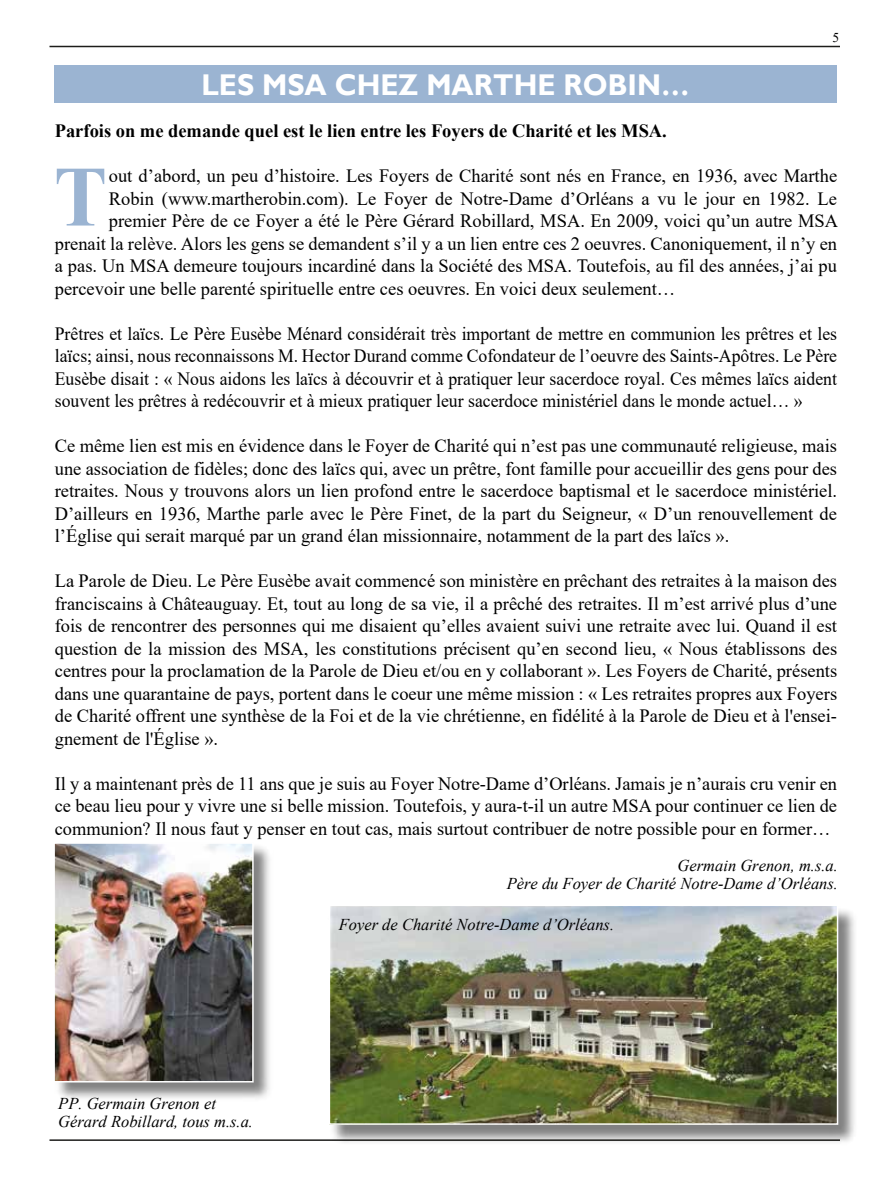
<style>
.page{position:relative;width:891px;height:1188px;background:#fff}
.page>*{position:absolute;margin:0;border:0;box-sizing:border-box;transform-origin:0 0}
.t1{font:700 85.8px "Times New Roman";color:#9bb4d2;scale:.93 1}
.t2{font:700 30px "Gill Sans";color:#fff;scale:.95 1}
.t3{font:18.75px/22.5px "Times New Roman";color:#000;text-align:justify}
.t4{font:18.75px/22.5px "Times New Roman";color:#000;text-align:justify;scale:.94 1}
.t5{font:700 18.75px "Times New Roman";color:#000}
.t6{font:italic 16.5px/18px "Times New Roman";color:#000}
.t7{font:13.5px "Times New Roman";color:#000}
</style>
<div class="page">
<div style="left:55px;top:65px;width:782px;height:37px;background:#9bb4d2"></div>
<hr style="left:49px;top:46px;width:791px;height:1px;background:#1d1d1b">
<hr style="left:49px;top:1139px;width:791px;height:2px;background:#1d1d1b">
<img style="left:325px;top:910px;width:530px;height:233px">
<img style="left:332px;top:908px;width:503px;height:214px">
<div style="left:329px;top:905px;width:509px;height:220px;border:2px solid #fff"></div>
<img style="left:58px;top:846px;width:212px;height:253px">
<img style="left:56px;top:845px;width:195px;height:235px">
<div style="left:53px;top:842px;width:201px;height:241px;border:2px solid #fff"></div>
<p class="t7" style="left:833px;top:28px;width:8px">5</p>
<h2 class="t2" style="left:201px;top:67px;width:515px">LES MSA CHEZ MARTHE ROBIN…</h2>
<p class="t5" style="left:55px;top:118px;width:614px">Parfois on me demande quel est le lien entre les Foyers de Charité et les MSA.</p>
<p class="t3" style="left:109px;top:164px;width:730px">out d’abord, un peu d’histoire. Les Foyers de Charité sont nés en France, en 1936, avec Marthe</p>
<p class="t3" style="left:109px;top:187px;width:730px">Robin (www.martherobin.com). Le Foyer de Notre-Dame d’Orléans a vu le jour en 1982. Le</p>
<p class="t3" style="left:109px;top:209px;width:731px">premier Père de ce Foyer a été le Père Gérard Robillard, MSA. En 2009, voici qu’un autre MSA</p>
<p class="t3" style="left:55px;top:232px;width:784px">prenait la relève. Alors les gens se demandent s’il y a un lien entre ces 2 oeuvres. Canoniquement, il n’y en</p>
<p class="t3" style="left:55px;top:254px;width:784px">a pas. Un MSA demeure toujours incardiné dans la Société des MSA. Toutefois, au fil des années, j’ai pu</p>
<p class="t3" style="left:55px;top:277px;width:622px">percevoir une belle parenté spirituelle entre ces oeuvres. En voici deux seulement…</p>
<p class="t4" style="left:55px;top:322px;width:834px">Prêtres et laïcs. Le Père Eusèbe Ménard considérait très important de mettre en communion les prêtres et les laïcs; ainsi, nous reconnaissons M. Hector Durand comme Cofondateur de l’oeuvre des Saints-Apôtres. Le Père Eusèbe disait : « Nous aidons les laïcs à découvrir et à pratiquer leur sacerdoce royal. Ces mêmes laïcs aident souvent les prêtres à redécouvrir et à mieux pratiquer leur sacerdoce ministériel dans le monde actuel… »</p>
<p class="t3" style="left:55px;top:434px;width:784px">Ce même lien est mis en évidence dans le Foyer de Charité qui n’est pas une communauté religieuse, mais une association de fidèles; donc des laïcs qui, avec un prêtre, font famille pour accueillir des gens pour des retraites. Nous y trouvons alors un lien profond entre le sacerdoce baptismal et le sacerdoce ministériel.<br>D’ailleurs en 1936, Marthe parle avec le Père Finet, de la part du Seigneur, « D’un renouvellement de l’Église qui serait marqué par un grand élan missionnaire, notamment de la part des laïcs ».</p>
<p class="t3" style="left:55px;top:569px;width:784px">La Parole de Dieu. Le Père Eusèbe avait commencé son ministère en prêchant des retraites à la maison des franciscains à Châteauguay. Et, tout au long de sa vie, il a prêché des retraites. Il m’est arrivé plus d’une fois de rencontrer des personnes qui me disaient qu’elles avaient suivi une retraite avec lui. Quand il est question de la mission des MSA, les constitutions précisent qu’en second lieu, « Nous établissons des centres pour la proclamation de la Parole de Dieu et/ou en y collaborant ». Les Foyers de Charité, présents dans une quarantaine de pays, portent dans le coeur une même mission : « Les retraites propres aux Foyers de Charité offrent une synthèse de la Foi et de la vie chrétienne, en fidélité à la Parole de Dieu et à l'ensei&shy;gnement de l'Église ».</p>
<p class="t3" style="left:55px;top:772px;width:784px">Il y a maintenant près de 11 ans que je suis au Foyer Notre-Dame d’Orléans. Jamais je n’aurais cru venir en ce beau lieu pour y vivre une si belle mission. Toutefois, y aura-t-il un autre MSA pour continuer ce lien de communion? Il nous faut y penser en tout cas, mais surtout contribuer de notre possible pour en former…</p>
<h1 class="t1" style="left:54px;top:135px;width:59px">T</h1>
<p class="t6" style="left:507px;top:856px;width:333px;text-align:right">Germain Grenon, m.s.a.<br>Père du Foyer de Charité Notre-Dame d’Orléans.</p>
<p class="t6" style="left:58px;top:1094px;width:196px">PP. Germain Grenon et<br>Gérard Robillard, tous m.s.a.</p>
<p class="t6" style="left:339px;top:915px;width:277px">Foyer de Charité Notre-Dame d’Orléans.</p>
</div>
